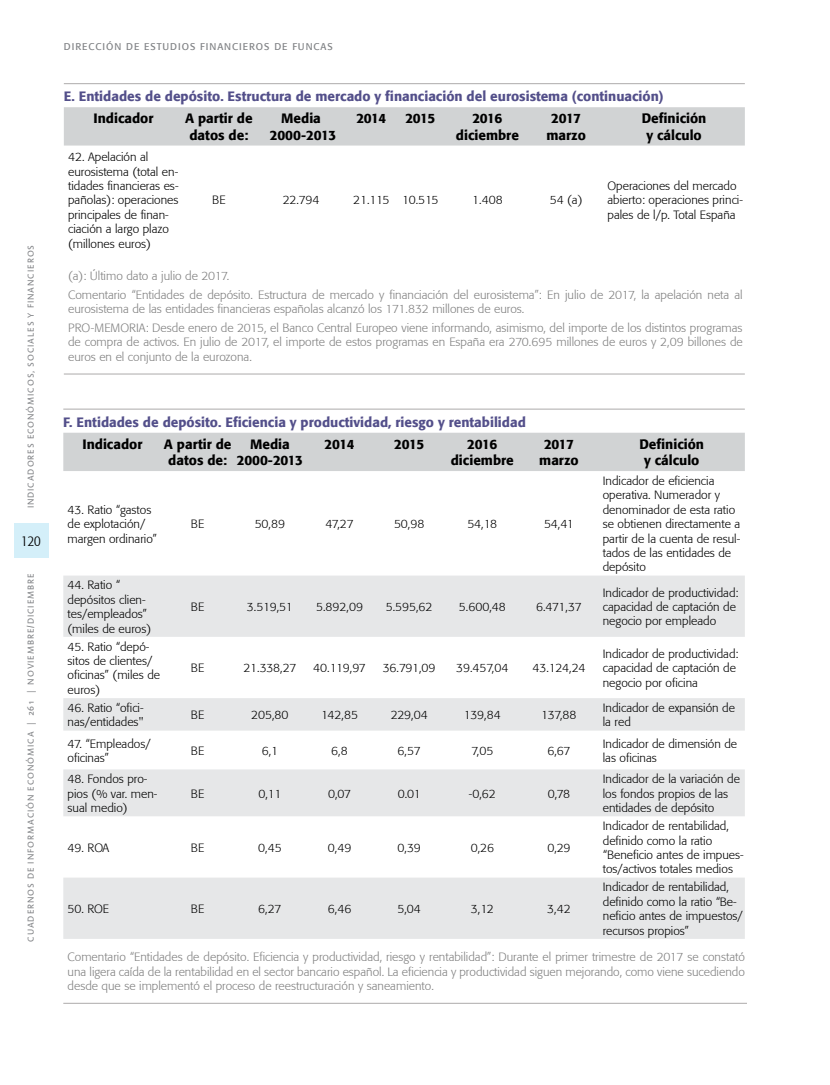
<style>
.page{position:relative;width:830px;height:1085px;background:#fff}
.page>*{position:absolute;margin:0;border:0;box-sizing:border-box;transform-origin:0 0}
.t1{font:300 condensed 15px "Formata";color:#000}
.t2{font:500 13.5px/16.2px "Formata";color:#000;text-align:center}
.t3{font:500 13.5px "Formata";color:#534f8a}
.t4{font:300 12px/14.4px "Formata";color:#000}
.t5{font:300 12px/14.4px "Formata";color:#808080}
.t6{font:300 12px "Formata";letter-spacing:-.04em;color:#000}
.t7{font:9.75px "Formata";letter-spacing:.1em;color:#808285}
.t8{font:9px "Linotype Aroma";letter-spacing:.1em;color:#808285}
</style>
<div class="page">
<div style="left:14px;top:523px;width:34px;height:35px;background:#d4eff9"></div>
<div style="left:64px;top:107px;width:680px;height:38px;background:#d1d3d4"></div>
<hr style="left:64px;top:83px;width:680px;height:1px;background:#b6b4b4">
<hr style="left:64px;top:373px;width:680px;height:1px;background:#b6b4b4">
<div style="left:63px;top:432px;width:681px;height:39px;background:#d1d3d4"></div>
<svg style="left:63px;top:575px;width:681px;height:363px;fill:#e6e7e8"></svg>
<hr style="left:63px;top:408px;width:681px;height:1px;background:#b6b4b4">
<hr style="left:63px;top:1002px;width:683px;height:1px;background:#b6b4b4">
<p class="t8" style="left:25px;top:508px;width:265px;rotate:-90deg">INDICADORES ECONÓMICOS, SOCIALES Y FINANCIEROS</p>
<p class="t1" style="left:21px;top:531px;width:21px">120</p>
<p class="t8" style="left:25px;top:941px;width:370px;rotate:-90deg">CUADERNOS DE INFORMACIÓN ECONÓMICA | 261 | NOVIEMBRE/DICIEMBRE</p>
<p class="t7" style="left:64px;top:40px;width:270px">DIRECCIÓN DE ESTUDIOS FINANCIEROS DE FUNCAS</p>
<p class="t3" style="left:64px;top:88px;width:601px">E. Entidades de depósito. Estructura de mercado y financiación del eurosistema (continuación)</p>
<p class="t2" style="left:93px;top:110px;width:61px">Indicador</p>
<p class="t2" style="left:185px;top:110px;width:69px">A partir de datos de:</p>
<p class="t2" style="left:270px;top:110px;width:68px">Media<br>2000-2013</p>
<p class="t2" style="left:356px;top:110px;width:32px">2014</p>
<p class="t2" style="left:405px;top:110px;width:32px">2015</p>
<p class="t2" style="left:455px;top:110px;width:64px">2016 diciembre</p>
<p class="t2" style="left:546px;top:110px;width:41px">2017 marzo</p>
<p class="t2" style="left:641px;top:110px;width:66px">Definición y cálculo</p>
<p class="t4" style="left:68px;top:150px;width:112px">42. Apelación al eurosistema (total en&shy;tidades financieras es&shy;pañolas): operaciones principales de finan&shy;ciación a largo plazo (millones euros)</p>
<p class="t4" style="left:607px;top:178px;width:137px">Operaciones del mercado abierto: operaciones princi&shy;pales de l/p. Total España</p>
<p class="t4" style="left:212px;top:193px;width:15px">BE</p>
<p class="t4" style="left:282px;top:193px;width:38px">22.794</p>
<p class="t6" style="left:353px;top:193px;width:87px">21.115 10.515</p>
<p class="t4" style="left:472px;top:193px;width:32px">1.408</p>
<p class="t4" style="left:549px;top:193px;width:34px">54 (a)</p>
<p class="t5" style="left:68px;top:267px;width:675px;line-height:18.6px">(a): Último dato a julio de 2017.<br>Comentario “Entidades de depósito. Estructura de mercado y financiación del eurosistema”: En julio de 2017, la apelación neta al</p>
<p class="t5" style="left:68px;top:300px;width:675px;line-height:18.6px">eurosistema de las entidades financieras españolas alcanzó los 171.832 millones de euros.<br>PRO-MEMORIA: Desde enero de 2015, el Banco Central Europeo viene informando, asimismo, del importe de los distintos programas</p>
<p class="t5" style="left:68px;top:335px;width:676px">de compra de activos. En julio de 2017, el importe de estos programas en España era 270.695 millones de euros y 2,09 billones de euros en el conjunto de la eurozona.</p>
<p class="t3" style="left:63px;top:413px;width:464px">F. Entidades de depósito. Eficiencia y productividad, riesgo y rentabilidad</p>
<p class="t2" style="left:82px;top:436px;width:61px">Indicador</p>
<p class="t2" style="left:164px;top:436px;width:69px">A partir de datos de:</p>
<p class="t2" style="left:236px;top:436px;width:68px">Media<br>2000-2013</p>
<p class="t2" style="left:324px;top:436px;width:32px">2014</p>
<p class="t2" style="left:394px;top:436px;width:32px">2015</p>
<p class="t2" style="left:450px;top:436px;width:64px">2016 diciembre</p>
<p class="t2" style="left:539px;top:436px;width:41px">2017 marzo</p>
<p class="t2" style="left:639px;top:436px;width:66px">Definición y cálculo</p>
<p class="t4" style="left:68px;top:502px;width:91px">43. Ratio “gastos de explotación/ margen ordinario”</p>
<p class="t4" style="left:602px;top:473px;width:139px">Indicador de eficiencia operativa. Numerador y denominador de esta ratio se obtienen directamente a partir de la cuenta de resul&shy;tados de las entidades de depósito</p>
<p class="t4" style="left:191px;top:516px;width:15px">BE</p>
<p class="t4" style="left:255px;top:516px;width:32px">50,89</p>
<p class="t4" style="left:325px;top:516px;width:30px">47,27</p>
<p class="t4" style="left:394px;top:516px;width:32px">50,98</p>
<p class="t4" style="left:467px;top:516px;width:31px">54,18</p>
<p class="t4" style="left:544px;top:516px;width:31px">54,41</p>
<p class="t4" style="left:67px;top:578px;width:85px">44. Ratio “ depósitos clien&shy;tes/empleados” (miles de euros)</p>
<p class="t4" style="left:68px;top:639px;width:94px">45. Ratio “depó&shy;sitos de clientes/ oficinas” (miles de euros)</p>
<p class="t4" style="left:191px;top:599px;width:15px">BE</p>
<p class="t4" style="left:247px;top:599px;width:47px">3.519,51</p>
<p class="t4" style="left:316px;top:599px;width:48px">5.892,09</p>
<p class="t4" style="left:385px;top:599px;width:48px">5.595,62</p>
<p class="t4" style="left:458px;top:599px;width:48px">5.600,48</p>
<p class="t4" style="left:536px;top:599px;width:47px">6.471,37</p>
<p class="t4" style="left:191px;top:661px;width:15px">BE</p>
<p class="t4" style="left:243px;top:661px;width:55px">21.338,27</p>
<p class="t4" style="left:313px;top:661px;width:54px">40.119,97</p>
<p class="t4" style="left:382px;top:661px;width:54px">36.791,09</p>
<p class="t4" style="left:456px;top:661px;width:53px">39.457,04</p>
<p class="t4" style="left:532px;top:661px;width:54px">43.124,24</p>
<p class="t4" style="left:602px;top:585px;width:137px">Indicador de productividad: capacidad de captación de negocio por empleado</p>
<p class="t4" style="left:602px;top:646px;width:137px">Indicador de productividad: capacidad de captación de negocio por oficina</p>
<p class="t4" style="left:68px;top:700px;width:77px">46. Ratio “ofici&shy;nas/entidades"</p>
<p class="t4" style="left:191px;top:707px;width:15px">BE</p>
<p class="t4" style="left:251px;top:707px;width:39px">205,80</p>
<p class="t4" style="left:321px;top:707px;width:38px">142,85</p>
<p class="t4" style="left:390px;top:707px;width:38px">229,04</p>
<p class="t4" style="left:463px;top:707px;width:38px">139,84</p>
<p class="t4" style="left:541px;top:707px;width:37px">137,88</p>
<p class="t4" style="left:602px;top:700px;width:134px">Indicador de expansión de la red</p>
<p class="t4" style="left:68px;top:736px;width:85px">47. “Empleados/ oficinas”</p>
<p class="t4" style="left:191px;top:743px;width:15px">BE</p>
<p class="t4" style="left:261px;top:743px;width:18px">6,1</p>
<p class="t4" style="left:331px;top:743px;width:18px">6,8</p>
<p class="t4" style="left:397px;top:743px;width:25px">6,57</p>
<p class="t4" style="left:471px;top:743px;width:23px">7,05</p>
<p class="t4" style="left:547px;top:743px;width:25px">6,67</p>
<p class="t4" style="left:602px;top:736px;width:136px">Indicador de dimensión de las oficinas</p>
<p class="t4" style="left:68px;top:771px;width:91px">48. Fondos pro&shy;pios (% var. men&shy;sual medio)</p>
<p class="t4" style="left:602px;top:771px;width:139px">Indicador de la variación de los fondos propios de las entidades de depósito</p>
<p class="t4" style="left:191px;top:786px;width:15px">BE</p>
<p class="t4" style="left:258px;top:786px;width:24px">0,11</p>
<p class="t4" style="left:328px;top:786px;width:24px">0,07</p>
<p class="t4" style="left:397px;top:786px;width:24px">0.01</p>
<p class="t4" style="left:468px;top:786px;width:28px">-0,62</p>
<p class="t4" style="left:547px;top:786px;width:24px">0,78</p>
<p class="t4" style="left:68px;top:840px;width:43px">49. ROA</p>
<p class="t4" style="left:191px;top:840px;width:15px">BE</p>
<p class="t4" style="left:258px;top:840px;width:25px">0,45</p>
<p class="t4" style="left:327px;top:840px;width:25px">0,49</p>
<p class="t4" style="left:397px;top:840px;width:25px">0,39</p>
<p class="t4" style="left:470px;top:840px;width:25px">0,26</p>
<p class="t4" style="left:547px;top:840px;width:25px">0,29</p>
<p class="t4" style="left:602px;top:818px;width:142px">Indicador de rentabilidad, definido como la ratio “Beneficio antes de impues&shy;tos/activos totales medios</p>
<p class="t4" style="left:602px;top:879px;width:141px">Indicador de rentabilidad, definido como la ratio “Be&shy;neficio antes de impuestos/ recursos propios”</p>
<p class="t5" style="left:68px;top:949px;width:678px;text-align:justify">Comentario “Entidades de depósito. Eficiencia y productividad, riesgo y rentabilidad”: Durante el primer trimestre de 2017 se constató una ligera caída de la rentabilidad en el sector bancario español. La eficiencia y productividad siguen mejorando, como viene sucediendo desde que se implementó el proceso de reestructuración y saneamiento.</p>
<p class="t4" style="left:68px;top:901px;width:43px">50. ROE</p>
<p class="t4" style="left:191px;top:901px;width:15px">BE</p>
<p class="t4" style="left:258px;top:901px;width:25px">6,27</p>
<p class="t4" style="left:328px;top:901px;width:25px">6,46</p>
<p class="t4" style="left:397px;top:901px;width:25px">5,04</p>
<p class="t4" style="left:470px;top:901px;width:24px">3,12</p>
<p class="t4" style="left:547px;top:901px;width:25px">3,42</p>
</div>
